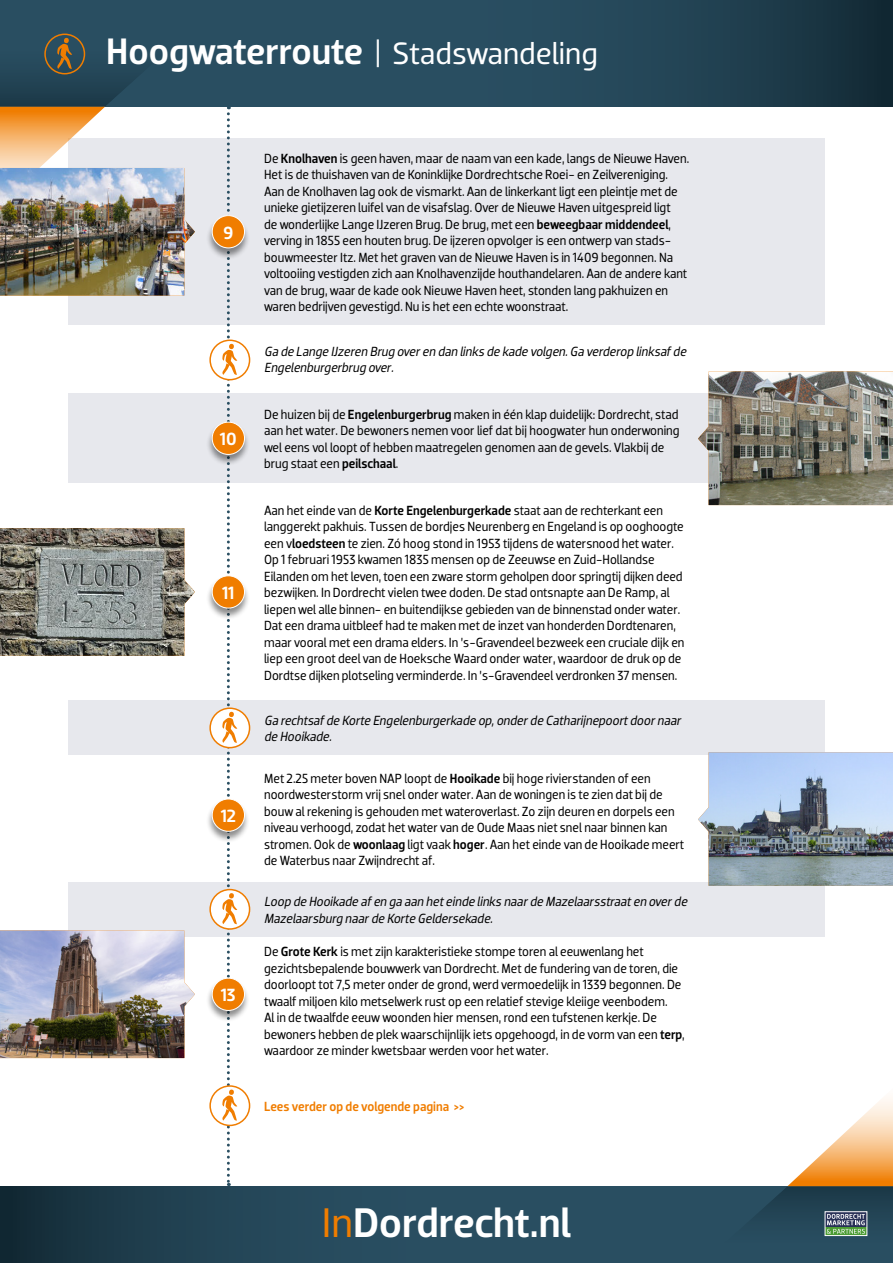
<style>
.page{position:relative;width:893px;height:1263px;background:#fff}
.page>*{position:absolute;margin:0;border:0;box-sizing:border-box;transform-origin:0 0}
.t1{font:500 42.15px "Dobra";letter-spacing:-.005em;color:#fff}
.t2{font:31.5px "Dobra";color:#fff}
.t3{font:500 18px "Dobra";letter-spacing:-.02em;color:#fff}
.t4{font:13.5px/16.5px "Dobra";color:#000;scale:.95 1}
.t5{font:italic 13.5px/16.5px "Dobra";color:#000;scale:.95 1}
.t6{font:500 13.5px "Dobra";color:#f07d00;scale:.95 1}
.s1{font-weight:500;font-size:37.5px}
.s2{font-weight:500}
.s3{font-weight:400;color:#f07d00}
</style>
<div class="page">
<svg style="left:0;top:1186px;width:702px;height:77px;fill:#284c5e"></svg>
<svg style="left:0;top:0;width:893px;height:107px;fill:#284d60"></svg>
<svg style="left:702px;top:1098px;width:191px;height:165px"></svg>
<div style="left:825px;top:1211px;width:42px;height:25px;border:1px solid #fff"></div>
<div style="left:68px;top:139px;width:757px;height:186px;background:#e7e8ed"></div>
<div style="left:68px;top:701px;width:757px;height:54px;background:#e7e8ed"></div>
<div style="left:68px;top:882px;width:757px;height:54px;background:#e7e8ed"></div>
<div style="left:68px;top:393px;width:757px;height:90px;background:#e7e8ed"></div>
<img style="left:0;top:528px;width:195px;height:128px">
<img style="left:0;top:930px;width:195px;height:128px">
<img style="left:698px;top:371px;width:195px;height:134px">
<img style="left:698px;top:752px;width:195px;height:134px">
<div style="left:206px;top:216px;width:44px;height:44px;background:#000;opacity:.45"></div>
<div style="left:212px;top:216px;width:33px;height:32px;background:#f07d00;border-radius:50%"></div>
<div style="left:212px;top:215px;width:33px;height:33px;border:1px solid #fff;border-radius:50%"></div>
<div style="left:206px;top:799px;width:44px;height:44px;background:#000;opacity:.45"></div>
<div style="left:212px;top:799px;width:33px;height:32px;background:#f07d00;border-radius:50%"></div>
<div style="left:212px;top:799px;width:33px;height:33px;border:1px solid #fff;border-radius:50%"></div>
<div style="left:206px;top:422px;width:44px;height:44px;background:#000;opacity:.45"></div>
<div style="left:212px;top:422px;width:33px;height:32px;background:#f07d00;border-radius:50%"></div>
<div style="left:212px;top:422px;width:33px;height:33px;border:1px solid #fff;border-radius:50%"></div>
<div style="left:206px;top:576px;width:44px;height:44px;background:#000;opacity:.45"></div>
<div style="left:212px;top:576px;width:33px;height:32px;background:#f07d00;border-radius:50%"></div>
<div style="left:212px;top:575px;width:33px;height:33px;border:1px solid #fff;border-radius:50%"></div>
<svg style="left:210px;top:340px;width:40px;height:40px"></svg>
<div style="left:209px;top:339px;width:41px;height:41px;border:2px solid #f07d00;border-radius:50%"></div>
<div style="left:209px;top:1085px;width:41px;height:41px;border:2px solid #f07d00;border-radius:50%"></div>
<svg style="left:210px;top:708px;width:40px;height:40px"></svg>
<div style="left:209px;top:707px;width:41px;height:41px;border:2px solid #f07d00;border-radius:50%"></div>
<svg style="left:210px;top:889px;width:40px;height:40px"></svg>
<div style="left:209px;top:889px;width:41px;height:41px;border:2px solid #f07d00;border-radius:50%"></div>
<svg style="left:222px;top:106px;width:15px;height:1080px"></svg>
<svg style="left:0;top:22px;width:199px;height:146px"></svg>
<img style="left:0;top:168px;width:195px;height:128px">
<div style="left:206px;top:978px;width:44px;height:44px;background:#000;opacity:.45"></div>
<div style="left:212px;top:978px;width:33px;height:32px;background:#f07d00;border-radius:50%"></div>
<div style="left:212px;top:978px;width:33px;height:33px;border:1px solid #fff;border-radius:50%"></div>
<h2 class="t2" style="left:106px;top:38px;width:493px"><span class="s1">Hoogwaterroute</span> | Stadswandeling</h2>
<h3 class="t3" style="left:223px;top:226px;width:12px">9</h3>
<h3 class="t3" style="left:220px;top:432px;width:18px">10</h3>
<h3 class="t3" style="left:222px;top:586px;width:14px">11</h3>
<h3 class="t3" style="left:221px;top:809px;width:17px">12</h3>
<h3 class="t3" style="left:221px;top:988px;width:17px">13</h3>
<p class="t4" style="left:264px;top:150px;width:449px">De <span class="s2">Knolhaven</span> is geen haven, maar de naam van een kade, langs de Nieuwe Haven.<br>Het is de thuishaven van de Koninklijke Dordrechtsche Roei- en Zeilvereniging.<br>Aan de Knolhaven lag ook de vismarkt. Aan de linkerkant ligt een pleintje met de unieke gietijzeren luifel van de visafslag. Over de Nieuwe Haven uitgespreid ligt<br>de wonderlijke Lange IJzeren Brug. De brug, met een <span class="s2">beweegbaar middendeel</span>, verving in 1855 een houten brug. De ijzeren opvolger is een ontwerp van stads&shy;bouwmeester Itz. Met het graven van de Nieuwe Haven is in 1409 begonnen. Na voltooiing vestigden zich aan Knolhavenzijde houthandelaren. Aan de andere kant van de brug, waar de kade ook Nieuwe Haven heet, stonden lang pakhuizen en waren bedrijven gevestigd. Nu is het een echte woonstraat.</p>
<p class="t5" style="left:264px;top:344px;width:448px">Ga de Lange IJzeren Brug overen dan links de kade volgen.Ga verderop linksafde<br>Engelenburgerbrug over.</p>
<p class="t4" style="left:264px;top:406px;width:439px">De huizen bij de <span class="s2">Engelenburgerbrug</span> maken in één klap duidelijk: Dordrecht, stad aan het water. De bewoners nemen voor lief dat bij hoogwater hun onderwoning wel eens vol loopt of hebben maatregelen genomen aan de gevels. Vlakbij de brug staat een <span class="s2">peilschaal</span>.</p>
<p class="t4" style="left:264px;top:502px;width:444px">Aan het einde van de <span class="s2">Korte Engelenburgerkade</span> staat aan de rechterkant een langgerekt pakhuis. Tussen de bordjes Neurenberg en Engeland is op ooghoogte een v<span class="s2">loedsteen</span> te zien. Zó hoog stond in 1953 tijdens de watersnood het water.<br>Op 1 februari 1953 kwamen 1835 mensen op de Zeeuwse en Zuid-Hollandse Eilanden om het leven, toen een zware storm geholpen door springtij dijken deed bezwijken. In Dordrecht vielen twee doden. De stad ontsnapte aan De Ramp, al liepen wel alle binnen- en buitendijkse gebieden van de binnenstad onder water.<br>Dat een drama uitbleef had te maken met de inzet van honderden Dordtenaren, maar vooral met een drama elders. In ’s-Gravendeel bezweek een cruciale dijk en liep een groot deel van de Hoeksche Waard onder water, waardoor de druk op de Dordtse dijken plotseling verminderde. In ’s-Gravendeel verdronken 37 mensen.</p>
<p class="t5" style="left:264px;top:712px;width:443px">Ga rechtsafde Korte Engelenburgerkade op,onderde Catharijnepoortdoornaar de Hooikade.</p>
<p class="t4" style="left:264px;top:770px;width:444px">Met 2.25 meter boven NAP loopt de <span class="s2">Hooikade</span> bij hoge rivierstanden of een noordwesterstorm vrij snel onder water. Aan de woningen is te zien dat bij de bouw al rekening is gehouden met wateroverlast. Zo zijn deuren en dorpels een niveau verhoogd, zodat het water van de Oude Maas niet snel naar binnen kan stromen. Ook de <span class="s2">woonlaag</span> ligt vaak <span class="s2">hoger</span>. Aan het einde van de Hooikade meert de Waterbus naar Zwijndrecht af.</p>
<p class="t5" style="left:264px;top:894px;width:450px">Loop de Hooikade afen ga aan heteinde links naarde Mazelaarsstraaten overde<br>Mazelaarsburg naarde Korte Geldersekade.</p>
<p class="t4" style="left:264px;top:944px;width:444px">De <span class="s2">Grote Kerk</span> is met zijn karakteristieke stompe toren al eeuwenlang het gezichtsbepalende bouwwerk van Dordrecht. Met de fundering van de toren, die doorloopt tot 7,5 meter onder de grond, werd vermoedelijk in 1339 begonnen. De twaalf miljoen kilo metselwerk rust op een relatief stevige kleiige veenbodem.<br>Al in de twaalfde eeuw woonden hier mensen, rond een tufstenen kerkje. De bewoners hebben de plek waarschijnlijk iets opgehoogd, in de vorm van een <span class="s2">terp</span>, waardoor ze minder kwetsbaar werden voor het water.</p>
<p class="t6" style="left:264px;top:1101px;width:213px">Lees verder op de volgende pagina &gt;&gt;</p>
<h1 class="t1" style="left:322px;top:1207px;width:251px"><span class="s3">In</span>Dordrecht.nl</h1>
</div>
